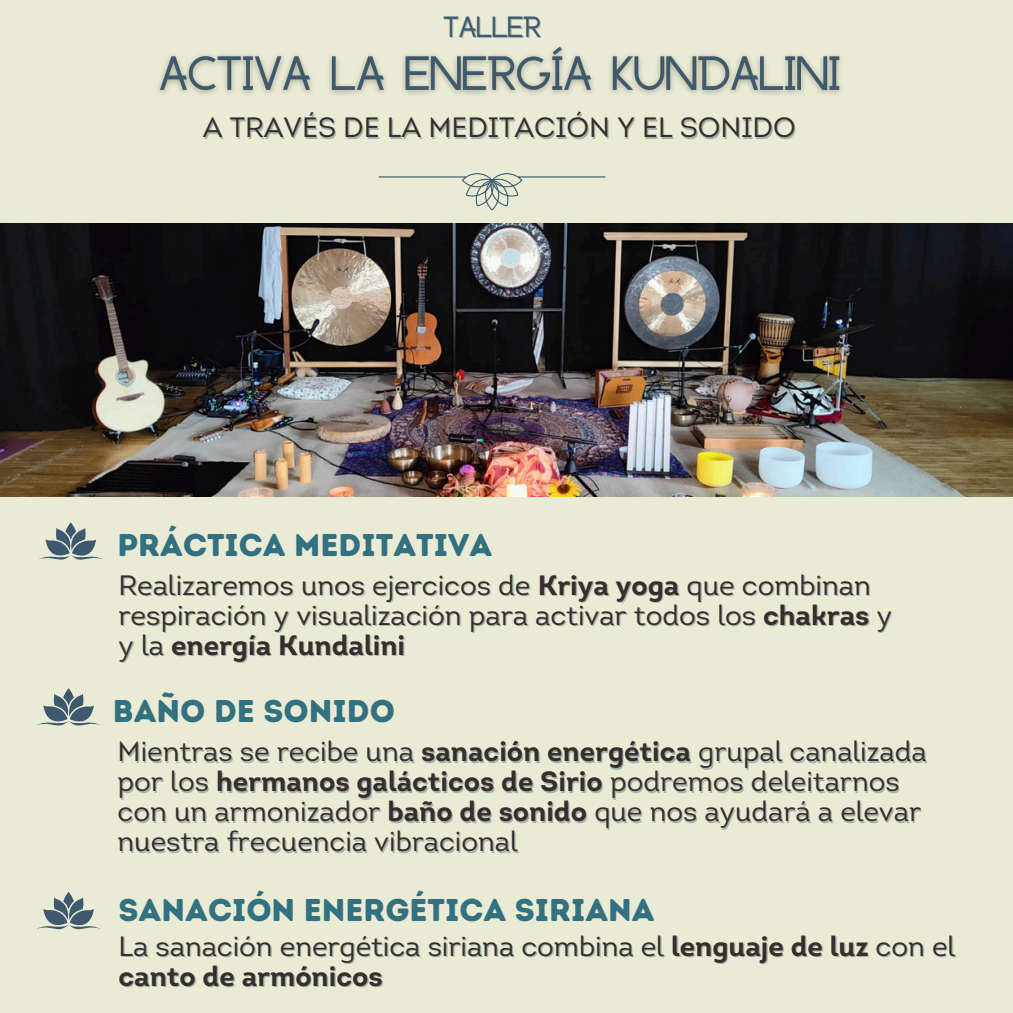
<style>
.page{position:relative;width:1013px;height:1013px;background:#fff}
.page>*{position:absolute;margin:0;border:0;box-sizing:border-box;transform-origin:0 0}
.t1{font:31.5px "Intro Rust Base";color:#337180}
.t2{font:27.88px/30px "Intro";color:#372e2b}
.t3{font:700 23.38px "Anchorage";color:#3e596d}
.s1{font-weight:700}
.s2{color:rgb(62 89 109/.4)}
</style>
<div class="page">
<div style="left:0;top:0;width:1012px;height:1012px;background:#e9ebd5"></div>
<svg style="left:379px;top:173px;width:226px;height:37px"></svg>
<svg style="left:65px;top:522px;width:11px;height:18px"></svg>
<svg style="left:39px;top:528px;width:63px;height:32px"></svg>
<svg style="left:63px;top:688px;width:11px;height:17px"></svg>
<svg style="left:37px;top:693px;width:63px;height:33px"></svg>
<svg style="left:63px;top:892px;width:11px;height:17px"></svg>
<svg style="left:37px;top:897px;width:63px;height:33px"></svg>
<img style="left:0;top:224px;width:1012px;height:272px">
<img style="left:158px;top:46px;width:683px;height:49px">
<h4 class="t3" style="left:443px;top:16px;width:99px">TALLER</h4>
<p class="t2" style="left:203px;top:115px;width:594px">A TRAVÉS DE LA MEDITACIÓN Y EL SONIDO</p>
<p class="t1" style="left:118px;top:526px;width:376px">PRÁCTICA MEDITATIVA</p>
<h2 class="t2" style="left:118px;top:572px;width:753px">Realizaremos unos ejercicos de <span class="s1">Kriya yoga</span> que combinan</h2>
<h5 class="t2" style="left:118px;top:602px;width:776px">respiración y visualización para activar todos los <span class="s1">chakras</span> <span class="s2">y y la</span> <span class="s1">energía Kundalini</span></h5>
<p class="t1" style="left:113px;top:692px;width:283px">BAÑO DE SONIDO</p>
<p class="t2" style="left:118px;top:739px;width:810px">Mientras se recibe una <span class="s1">sanación energética</span> grupal canalizada por los <span class="s1">hermanos galácticos de Sirio</span> podremos deleitarnos con un armonizador <span class="s1">baño de sonido</span> que nos ayudará a elevar nuestra frecuencia vibracional</p>
<p class="t1" style="left:118px;top:891px;width:538px">SANACIÓN ENERGÉTICA SIRIANA</p>
<p class="t2" style="left:118px;top:933px;width:838px">La sanación energética siriana combina el <span class="s1">lenguaje de luz</span> con el <span class="s1">canto de armónicos</span></p>
</div>
